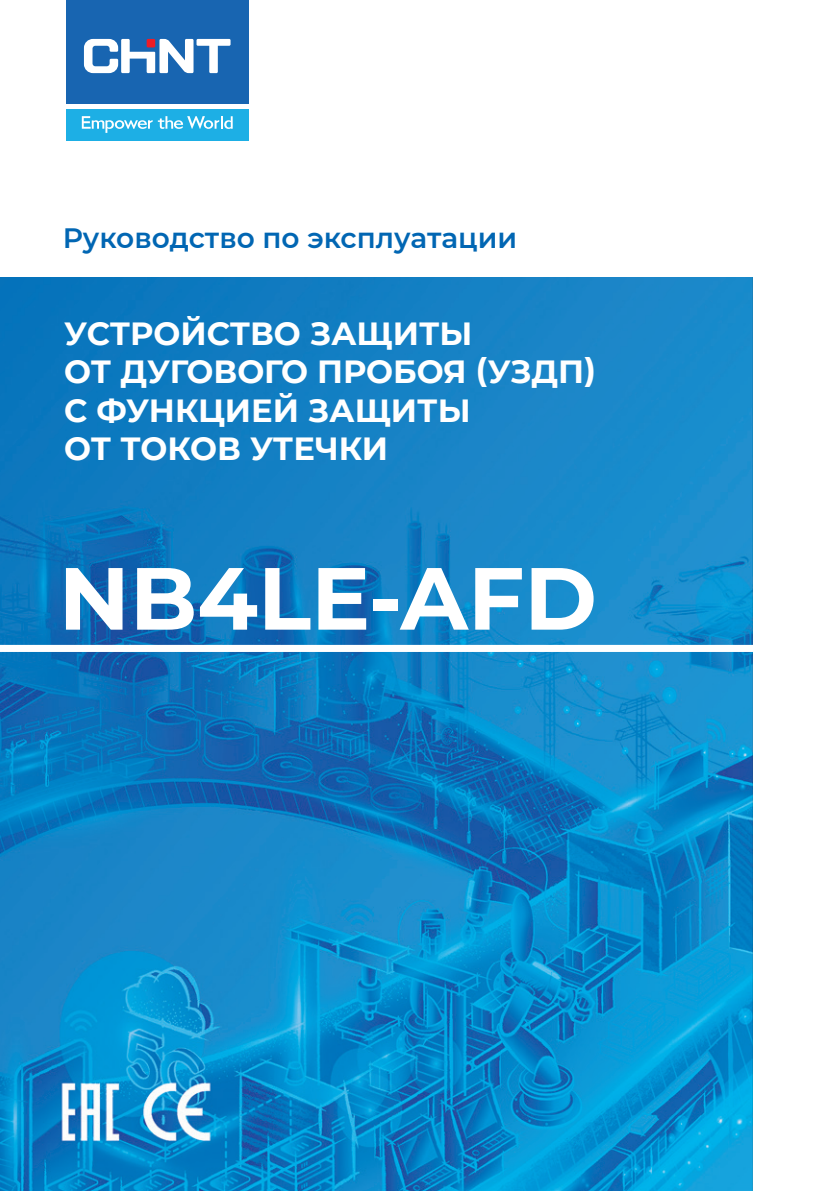
<style>
.page{position:relative;width:840px;height:1191px;background:#fff}
.page>*{position:absolute;margin:0;border:0;box-sizing:border-box;transform-origin:0 0}
.t1{font:700 88px "Montserrat";color:#fff}
.t2{font:700 32px/38.4px "Montserrat";color:#fff}
.t3{font:600 28px "Montserrat";color:#0166b3}
</style>
<div class="page">
<div style="left:66px;top:109px;width:182px;height:31px;background:#1dafe5"></div>
<div style="left:66px;top:0;width:182px;height:104px;background:#1865b1"></div>
<svg style="left:84px;top:39px;width:146px;height:34px"></svg>
<div style="left:146px;top:39px;width:9px;height:8px;background:#ee1c26"></div>
<svg style="left:82px;top:116px;width:70px;height:17px"></svg>
<svg style="left:158px;top:116px;width:74px;height:13px"></svg>
<img style="left:0;top:277px;width:752px;height:913px">
<div style="left:0;top:645px;width:762px;height:7px;background:#fff"></div>
<p class="t3" style="left:63px;top:218px;width:455px">Руководство по эксплуатации</p>
<p class="t2" style="left:64px;top:313px;width:533px">УСТРОЙСТВО ЗАЩИТЫ<br>ОТ ДУГОВОГО ПРОБОЯ (УЗДП)<br>С ФУНКЦИЕЙ ЗАЩИТЫ<br>ОТ ТОКОВ УТЕЧКИ</p>
<h1 class="t1" style="left:59px;top:535px;width:539px">NB4LE-AFD</h1>
</div>
